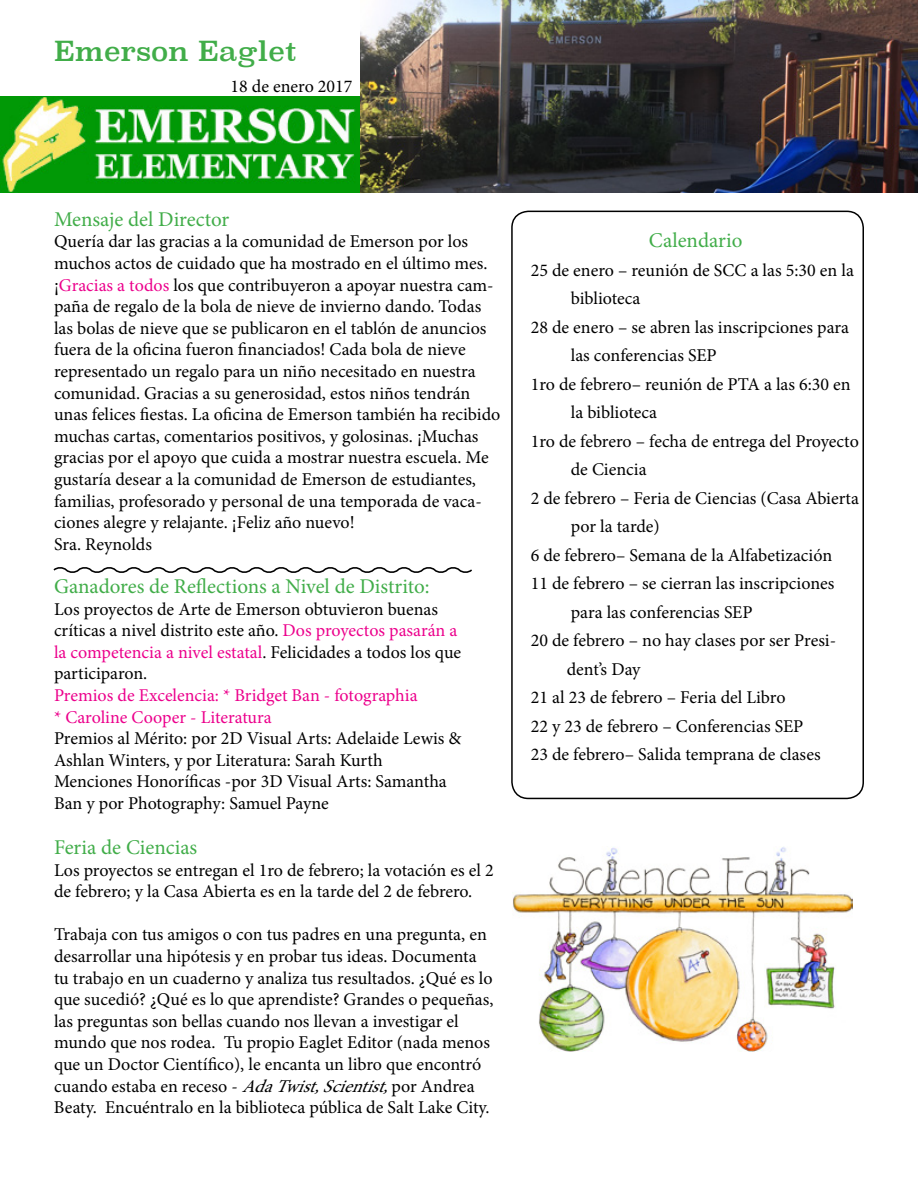
<style>
.page{position:relative;width:918px;height:1188px;background:#fff}
.page>*{position:absolute;margin:0;border:0;box-sizing:border-box;transform-origin:0 0}
.t1{font:27px "Superclarendon";color:#41ad49}
.t2{font:21px "Minion Pro";color:#41ad49}
.t3{font:18px/21.6px "Minion Pro";color:#000}
.t4{font:18px/21.6px "Minion Pro";color:#ec008c}
.s1{color:#ec008c}
.s2{font-style:italic}
</style>
<div class="page">
<img style="left:360px;top:0;width:558px;height:193px">
<img style="left:0;top:97px;width:360px;height:96px">
<svg style="left:53px;top:567px;width:419px;height:6px"></svg>
<div style="left:511px;top:211px;width:353px;height:588px;border:2px solid #000;border-radius:16px"></div>
<img style="left:513px;top:847px;width:339px;height:204px">
<h1 class="t1" style="left:54px;top:32px;width:244px">Emerson Eaglet</h1>
<p class="t3" style="left:231px;top:76px;width:123px">18 de enero 2017</p>
<p class="t2" style="left:54px;top:205px;width:177px">Mensaje del Director</p>
<p class="t3" style="left:54px;top:231px;width:448px">Quería dar las gracias a la comunidad de Emerson por los muchos actos de cuidado que ha mostrado en el último mes. ¡<span class="s1">Gracias a todos</span> los que contribuyeron a apoyar nuestra cam&shy;paña de regalo de la bola de nieve de invierno dando. Todas las bolas de nieve que se publicaron en el tablón de anuncios fuera de la oficina fueron financiados! Cada bola de nieve representado un regalo para un niño necesitado en nuestra comunidad. Gracias a su generosidad, estos niños tendrán unas felices fiestas. La oficina de Emerson también ha recibido muchas cartas, comentarios positivos, y golosinas. ¡Muchas gracias por el apoyo que cuida a mostrar nuestra escuela. Me gustaría desear a la comunidad de Emerson de estudiantes, familias, profesorado y personal de una temporada de vaca&shy;ciones alegre y relajante. ¡Feliz año nuevo!<br>Sra. Reynolds</p>
<p class="t2" style="left:54px;top:572px;width:377px">Ganadores de Reflections a Nivel de Distrito:</p>
<p class="t3" style="left:54px;top:598px;width:409px">Los proyectos de Arte de Emerson obtuvieron buenas críticas a nivel distrito este año. <span class="s1">Dos proyectos pasarán a la competencia a nivel estatal</span>. Felicidades a todos los que participaron.</p>
<p class="t4" style="left:54px;top:685px;width:365px">Premios de Excelencia: * Bridget Ban - fotographia * Caroline Cooper - Literatura</p>
<p class="t3" style="left:54px;top:728px;width:409px">Premios al Mérito: por 2D Visual Arts: Adelaide Lewis &amp; Ashlan Winters, y por Literatura: Sarah Kurth Menciones Honoríficas -por 3D Visual Arts: Samantha Ban y por Photography: Samuel Payne</p>
<p class="t2" style="left:54px;top:833px;width:145px">Feria de Ciencias</p>
<p class="t3" style="left:54px;top:859px;width:441px">Los proyectos se entregan el 1ro de febrero; la votación es el 2 de febrero; y la Casa Abierta es en la tarde del 2 de febrero.</p>
<p class="t3" style="left:54px;top:924px;width:441px">Trabaja con tus amigos o con tus padres en una pregunta, en desarrollar una hipótesis y en probar tus ideas. Documenta tu trabajo en un cuaderno y analiza tus resultados. ¿Qué es lo que sucedió? ¿Qué es lo que aprendiste? Grandes o pequeñas, las preguntas son bellas cuando nos llevan a investigar el mundo que nos rodea. Tu propio Eaglet Editor (nada menos que un Doctor Científico), le encanta un libro que encontró cuando estaba en receso - <span class="s2">AdaTwist,Scientist,</span>por Andrea Beaty. Encuéntralo en la biblioteca pública de Salt Lake City.</p>
<p class="t2" style="left:649px;top:226px;width:95px">Calendario</p>
<p class="t3" style="left:531px;top:259px;width:325px">25 de enero – reunión de SCC a las 5:30 en la</p>
<p class="t3" style="left:571px;top:288px;width:71px">biblioteca</p>
<p class="t3" style="left:531px;top:316px;width:320px">28 de enero – se abren las inscripciones para</p>
<p class="t3" style="left:571px;top:345px;width:147px">las conferencias SEP</p>
<p class="t3" style="left:531px;top:373px;width:322px">1ro de febrero– reunión de PTA a las 6:30 en</p>
<p class="t3" style="left:571px;top:402px;width:88px">la biblioteca</p>
<p class="t3" style="left:531px;top:430px;width:330px">1ro de febrero – fecha de entrega del Proyecto</p>
<p class="t3" style="left:571px;top:459px;width:77px">de Ciencia</p>
<p class="t3" style="left:531px;top:487px;width:330px">2 de febrero – Feria de Ciencias (Casa Abierta</p>
<p class="t3" style="left:571px;top:516px;width:91px">por la tarde)</p>
<p class="t3" style="left:531px;top:544px;width:303px">6 de febrero– Semana de la Alfabetización</p>
<p class="t3" style="left:531px;top:573px;width:305px">11 de febrero – se cierran las inscripciones</p>
<p class="t3" style="left:571px;top:601px;width:183px">para las conferencias SEP</p>
<p class="t3" style="left:531px;top:630px;width:307px">20 de febrero – no hay clases por ser Presi-</p>
<p class="t3" style="left:567px;top:658px;width:75px">dent’s Day</p>
<p class="t3" style="left:531px;top:687px;width:256px">21 al 23 de febrero – Feria del Libro</p>
<p class="t3" style="left:531px;top:715px;width:274px">22 y 23 de febrero – Conferencias SEP</p>
<p class="t3" style="left:531px;top:744px;width:291px">23 de febrero– Salida temprana de clases</p>
</div>
